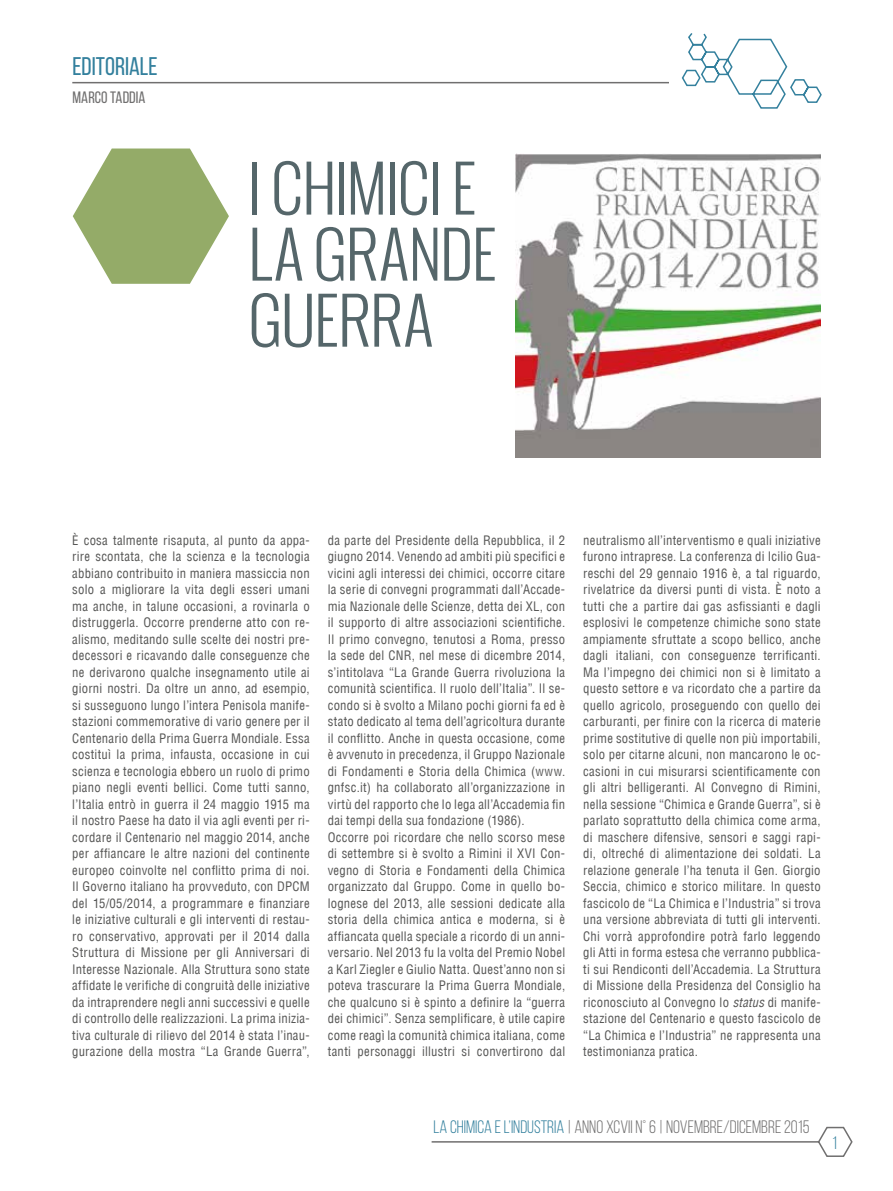
<style>
.page{position:relative;width:893px;height:1191px;background:#fff}
.page>*{position:absolute;margin:0;border:0;box-sizing:border-box;transform-origin:0 0}
.t1{font:300 63px/66px "Oswald";letter-spacing:-.025em;color:#55666a}
.t2{font:25.5px "Bebas Neue";color:#33809d}
.t3{font:18px "Bebas Neue";color:#706f6f}
.t4{font:18px "Bebas Neue";color:#33809d}
.t5{font:16.5px "Bebas Neue";letter-spacing:.005em;color:#706f6f}
.t6{font:condensed 12.75px/16.5px "Helvetica LT";letter-spacing:.02em;color:#575756;text-align:justify}
.s1{font-style:italic}
.s2{color:#33809d}
</style>
<div class="page">
<svg style="left:431px;top:1126px;width:422px;height:31px"></svg>
<img style="left:516px;top:153px;width:304px;height:304px">
<svg style="left:73px;top:148px;width:156px;height:136px"></svg>
<hr style="left:72px;top:82px;width:597px;height:1px;background:#706f6f">
<svg style="left:681px;top:33px;width:141px;height:76px"></svg>
<h2 class="t2" style="left:73px;top:52px;width:87px">EDITORIALE</h2>
<p class="t5" style="left:73px;top:88px;width:74px">MARCO TADDIA</p>
<h1 class="t1" style="left:248px;top:155px;width:250px">I CHIMICI E<br>LA GRANDE<br>GUERRA</h1>
<p class="t6" style="left:72px;top:532px;width:239px">È cosa talmente risaputa, al punto da appa&shy;rire scontata, che la scienza e la tecnologia abbiano contribuito in maniera massiccia non solo a migliorare la vita degli esseri umani ma anche, in talune occasioni, a rovinarla o distruggerla. Occorre prenderne atto con re&shy;alismo, meditando sulle scelte dei nostri pre&shy;decessori e ricavando dalle conseguenze che ne derivarono qualche insegnamento utile ai giorni nostri. Da oltre un anno, ad esempio, si susseguono lungo l’intera Penisola manife&shy;stazioni commemorative di vario genere per il Centenario della Prima Guerra Mondiale. Essa costituì la prima, infausta, occasione in cui scienza e tecnologia ebbero un ruolo di primo piano negli eventi bellici. Come tutti sanno, l’Italia entrò in guerra il 24 maggio 1915 ma il nostro Paese ha dato il via agli eventi per ri&shy;cordare il Centenario nel maggio 2014, anche per affiancare le altre nazioni del continente europeo coinvolte nel conflitto prima di noi.<br>Il Governo italiano ha provveduto, con DPCM del 15/05/2014, a programmare e finanziare le iniziative culturali e gli interventi di restau&shy;ro conservativo, approvati per il 2014 dalla Struttura di Missione per gli Anniversari di Interesse Nazionale. Alla Struttura sono state affidate le verifiche di congruità delle iniziative da intraprendere negli anni successivi e quelle di controllo delle realizzazioni. La prima inizia&shy;tiva culturale di rilievo del 2014 è stata l’inau&shy;gurazione della mostra “La Grande Guerra”,</p>
<p class="t6" style="left:328px;top:531px;width:239px;text-align:left">da parte del Presidente della Repubblica, il 2 giugno 2014. Venendo ad ambiti più specifici e vicini agli interessi dei chimici, occorre citare la serie di convegni programmati dall’Accade&shy;mia Nazionale delle Scienze, detta dei XL, con il supporto di altre associazioni scientifiche.<br>Il primo convegno, tenutosi a Roma, presso la sede del CNR, nel mese di dicembre 2014, s’intitolava “La Grande Guerra rivoluziona la comunità scientifica. Il ruolo dell’Italia”. Il se&shy;condo si è svolto a Milano pochi giorni fa ed è stato dedicato al tema dell’agricoltura durante il conflitto. Anche in questa occasione, come è avvenuto in precedenza, il Gruppo Nazionale di Fondamenti e Storia della Chimica (www. gnfsc.it) ha collaborato all’organizzazione in virtù del rapporto che lo lega all’Accademia fin dai tempi della sua fondazione (1986).<br>Occorre poi ricordare che nello scorso mese di settembre si è svolto a Rimini il XVI Con&shy;vegno di Storia e Fondamenti della Chimica organizzato dal Gruppo. Come in quello bo&shy;lognese del 2013, alle sessioni dedicate alla storia della chimica antica e moderna, si è affiancata quella speciale a ricordo di un anni&shy;versario. Nel 2013 fu la volta del Premio Nobel a Karl Ziegler e Giulio Natta. Quest’anno non si poteva trascurare la Prima Guerra Mondiale, che qualcuno si è spinto a definire la “guerra dei chimici”. Senza semplificare, è utile capire come reagì la comunità chimica italiana, come tanti personaggi illustri si convertirono dal</p>
<p class="t6" style="left:583px;top:531px;width:239px">neutralismo all’interventismo e quali iniziative furono intraprese. La conferenza di Icilio Gua&shy;reschi del 29 gennaio 1916 è, a tal riguardo, rivelatrice da diversi punti di vista. È noto a tutti che a partire dai gas asfissianti e dagli esplosivi le competenze chimiche sono state ampiamente sfruttate a scopo bellico, anche dagli italiani, con conseguenze terrificanti.<br>Ma l’impegno dei chimici non si è limitato a questo settore e va ricordato che a partire da quello agricolo, proseguendo con quello dei carburanti, per finire con la ricerca di materie prime sostitutive di quelle non più importabili, solo per citarne alcuni, non mancarono le oc&shy;casioni in cui misurarsi scientificamente con gli altri belligeranti. Al Convegno di Rimini, nella sessione “Chimica e Grande Guerra”, si è parlato soprattutto della chimica come arma, di maschere difensive, sensori e saggi rapi&shy;di, oltreché di alimentazione dei soldati. La relazione generale l’ha tenuta il Gen. Giorgio Seccia, chimico e storico militare. In questo fascicolo de “La Chimica e l’Industria” si trova una versione abbreviata di tutti gli interventi.<br>Chi vorrà approfondire potrà farlo leggendo gli Atti in forma estesa che verranno pubblica&shy;ti sui Rendiconti dell’Accademia. La Struttura di Missione della Presidenza del Consiglio ha riconosciuto al Convegno lo <span class="s1">status</span> di manife&shy;stazione del Centenario e questo fascicolo de “La Chimica e l’Industria” ne rappresenta una testimonianza pratica.</p>
<h3 class="t3" style="left:433px;top:1117px;width:378px"><span class="s2">LA CHIMICA E L’INDUSTRIA</span> | ANNO XCVII N° 6 | NOVEMBRE/DICEMBRE 2015</h3>
<h3 class="t4" style="left:832px;top:1133px;width:7px">1</h3>
</div>
